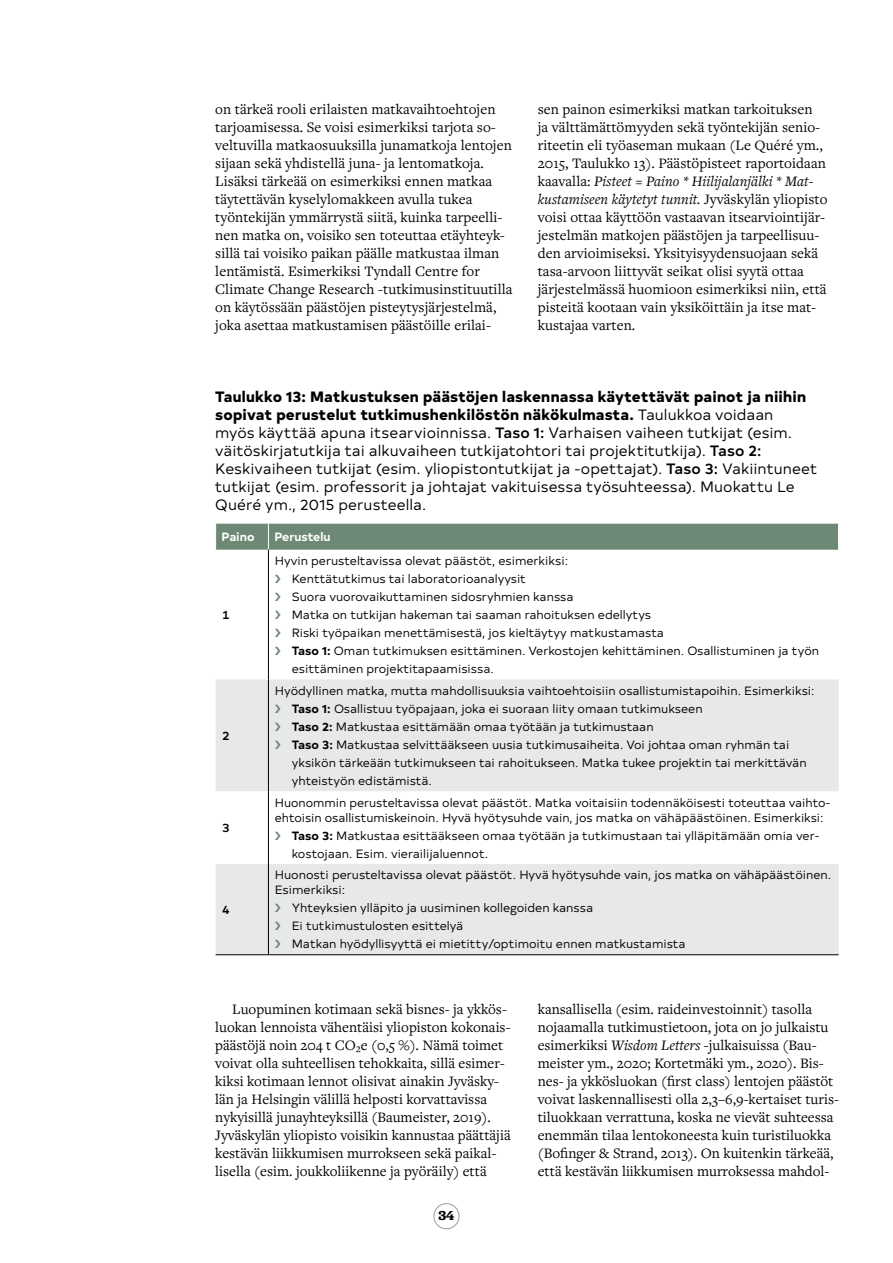
<style>
.page{position:relative;width:893px;height:1263px;background:#fff}
.page>*{position:absolute;margin:0;border:0;box-sizing:border-box;transform-origin:0 0}
.Leipä{font:15px/18px "Freight Text Pro";letter-spacing:.005em;color:#000}
.Taulukko-otsikko{font:15px/18px "Typold";color:#000}
.t1{font:600 13.5px "Jubilat";color:#000}
.Taulukko{font:12px/18px "Typold";color:#000}
.Taulukko_otsikko{font:700 12px "Typold";color:#fff}
.Taulukko_vas{font:500 12px "Typold";color:#000}
.s1{font-style:italic}
.s2{font-weight:800}
.s3{font-weight:500}
.s4{font-weight:700}
</style>
<div class="page">
<svg style="left:216px;top:679px;width:623px;height:275px;fill:#e6e9e7"></svg>
<div style="left:215px;top:524px;width:624px;height:26px;background:#6d8875"></div>
<hr style="left:268px;top:550px;width:1px;height:129px;background:#000">
<hr style="left:268px;top:679px;width:1px;height:112px;background:#000">
<hr style="left:268px;top:791px;width:1px;height:73px;background:#000">
<hr style="left:268px;top:864px;width:1px;height:90px;background:#000">
<hr style="left:216px;top:954px;width:52px;height:1px;background:#000">
<hr style="left:268px;top:954px;width:571px;height:1px;background:#000">
<div style="left:434px;top:1203px;width:25px;height:26px;border:1px solid #9d9d9c;border-radius:50%"></div>
<svg style="left:275px;top:704px;width:6px;height:9px"></svg>
<svg style="left:275px;top:722px;width:6px;height:9px"></svg>
<svg style="left:275px;top:740px;width:6px;height:9px"></svg>
<svg style="left:275px;top:831px;width:6px;height:9px"></svg>
<svg style="left:275px;top:904px;width:6px;height:8px"></svg>
<svg style="left:275px;top:922px;width:6px;height:8px"></svg>
<svg style="left:275px;top:940px;width:6px;height:8px"></svg>
<p class="Leipä" style="left:215px;top:99px;width:299px">on tärkeä rooli erilaisten matkavaihtoehtojen tarjoamisessa. Se voisi esimerkiksi tarjota so&shy;veltuvilla matkaosuuksilla junamatkoja lentojen sijaan sekä yhdistellä juna- ja lentomatkoja.<br>Lisäksi tärkeää on esimerkiksi ennen matkaa täytettävän kyselylomakkeen avulla tukea työntekijän ymmärrystä siitä, kuinka tarpeelli&shy;nen matka on, voisiko sen toteuttaa etäyhteyk&shy;sillä tai voisiko paikan päälle matkustaa ilman lentämistä. Esimerkiksi Tyndall Centre for Climate Change Research -tutkimusinstituutilla on käytössään päästöjen pisteytysjärjestelmä, joka asettaa matkustamisen päästöille erilai-</p>
<p class="Leipä" style="left:538px;top:99px;width:291px">sen painon esimerkiksi matkan tarkoituksen<br>ja välttämättömyyden sekä työntekijän senio&shy;riteetin eli työaseman mukaan (Le Quéré ym., 2015, Taulukko 13). Päästöpisteet raportoidaan kaavalla: <span class="s1">Pisteet = Paino * Hiilijalanjälki * Mat&shy;kustamiseen käytetyt tunnit.</span> Jyväskylän yliopisto voisi ottaa käyttöön vastaavan itsearviointijär&shy;jestelmän matkojen päästöjen ja tarpeellisuu&shy;den arvioimiseksi. Yksityisyydensuojaan sekä tasa-arvoon liittyvät seikat olisi syytä ottaa järjestelmässä huomioon esimerkiksi niin, että pisteitä kootaan vain yksiköittäin ja itse mat&shy;kustajaa varten.</p>
<p class="Taulukko-otsikko" style="left:215px;top:387px;width:604px"><span class="s2">Taulukko 13: Matkustuksen päästöjen laskennassa käytettävät painot ja niihin sopivat perustelut tutkimushenkilöstön näkökulmasta.</span> Taulukkoa voidaan<br>myös käyttää apuna itsearvioinnissa. <span class="s3">Taso 1:</span> Varhaisen vaiheen tutkijat (esim. väitöskirjatutkija tai alkuvaiheen tutkijatohtori tai projektitutkija). <span class="s3">Taso 2:<br></span>Keskivaiheen tutkijat (esim. yliopistontutkijat ja -opettajat). <span class="s3">Taso 3:</span> Vakiintuneet tutkijat (esim. professorit ja johtajat vakituisessa työsuhteessa). Muokattu Le Quéré ym., 2015 perusteella.</p>
<p class="Taulukko_otsikko" style="left:222px;top:527px;width:34px">Paino</p>
<p class="Taulukko_otsikko" style="left:274px;top:527px;width:58px">Perustelu</p>
<p class="Taulukko_vas" style="left:222px;top:605px;width:9px">1</p>
<p class="Taulukko_vas" style="left:222px;top:726px;width:9px">2</p>
<p class="Taulukko_vas" style="left:222px;top:818px;width:9px">3</p>
<p class="Taulukko_vas" style="left:222px;top:900px;width:9px">4</p>
<p class="Taulukko" style="left:275px;top:551px;width:295px">Hyvin perusteltavissa olevat päästöt, esimerkiksi:</p>
<p class="Taulukko" style="left:292px;top:569px;width:236px">Kenttätutkimus tai laboratorioanalyysit</p>
<p class="Taulukko" style="left:292px;top:587px;width:283px">Suora vuorovaikuttaminen sidosryhmien kanssa</p>
<p class="Taulukko" style="left:292px;top:605px;width:361px">Matka on tutkijan hakeman tai saaman rahoituksen edellytys</p>
<p class="Taulukko" style="left:292px;top:623px;width:374px">Riski työpaikan menettämisestä, jos kieltäytyy matkustamasta</p>
<p class="Taulukko" style="left:292px;top:641px;width:529px"><span class="s4">Taso 1:</span> Oman tutkimuksen esittäminen. Verkostojen kehittäminen. Osallistuminen ja työn esittäminen projektitapaamisissa.</p>
<p class="Taulukko" style="left:275px;top:681px;width:541px">Hyödyllinen matka, mutta mahdollisuuksia vaihtoehtoisiin osallistumistapoihin. Esimerkiksi:</p>
<p class="Taulukko" style="left:292px;top:699px;width:412px"><span class="s4">Taso 1:</span> Osallistuu työpajaan, joka ei suoraan liity omaan tutkimukseen</p>
<p class="Taulukko" style="left:292px;top:717px;width:363px"><span class="s4">Taso 2:</span> Matkustaa esittämään omaa työtään ja tutkimustaan</p>
<p class="Taulukko" style="left:292px;top:735px;width:516px"><span class="s4">Taso 3:</span> Matkustaa selvittääkseen uusia tutkimusaiheita. Voi johtaa oman ryhmän tai yksikön tärkeään tutkimukseen tai rahoitukseen. Matka tukee projektin tai merkittävän yhteistyön edistämistä.</p>
<p class="Taulukko" style="left:275px;top:794px;width:557px;line-height:15px">Huonommin perusteltavissa olevat päästöt. Matka voitaisiin todennäköisesti toteuttaa vaihto&shy;ehtoisin osallistumiskeinoin. Hyvä hyötysuhde vain, jos matka on vähäpäästöinen. Esimerkiksi:</p>
<p class="Taulukko" style="left:292px;top:825px;width:529px"><span class="s4">Taso 3:</span> Matkustaa esittääkseen omaa työtään ja tutkimustaan tai ylläpitämään omia ver&shy;kostojaan. Esim. vierailijaluennot.</p>
<p class="Taulukko" style="left:275px;top:867px;width:558px;line-height:15px">Huonosti perusteltavissa olevat päästöt. Hyvä hyötysuhde vain, jos matka on vähäpäästöinen.<br>Esimerkiksi:</p>
<p class="Taulukko" style="left:292px;top:898px;width:303px">Yhteyksien ylläpito ja uusiminen kollegoiden kanssa</p>
<p class="Taulukko" style="left:292px;top:916px;width:173px">Ei tutkimustulosten esittelyä</p>
<p class="Taulukko" style="left:292px;top:934px;width:395px">Matkan hyödyllisyyttä ei mietitty/optimoitu ennen matkustamista</p>
<p class="Leipä" style="left:215px;top:999px;width:297px;text-indent:17px">Luopuminen kotimaan sekä bisnes- ja ykkös&shy;luokan lennoista vähentäisi yliopiston kokonais&shy;päästöjä noin 204 t CO₂e (0,5 %). Nämä toimet voivat olla suhteellisen tehokkaita, sillä esimer&shy;kiksi kotimaan lennot olisivat ainakin Jyväsky&shy;län ja Helsingin välillä helposti korvattavissa nykyisillä junayhteyksillä (Baumeister, 2019).<br>Jyväskylän yliopisto voisikin kannustaa päättäjiä kestävän liikkumisen murrokseen sekä paikal&shy;lisella (esim. joukkoliikenne ja pyöräily) että</p>
<p class="Leipä" style="left:538px;top:999px;width:303px">kansallisella (esim. raideinvestoinnit) tasolla nojaamalla tutkimustietoon, jota on jo julkaistu esimerkiksi <span class="s1">Wisdom Letters</span> -julkaisuissa (Bau&shy;meister ym., 2020; Kortetmäki ym., 2020). Bis&shy;nes- ja ykkösluokan (first class) lentojen päästöt voivat laskennallisesti olla 2,3–6,9-kertaiset turis&shy;tiluokkaan verrattuna, koska ne vievät suhteessa enemmän tilaa lentokoneesta kuin turistiluokka (Bofinger &amp; Strand, 2013). On kuitenkin tärkeää, että kestävän liikkumisen murroksessa mahdol-</p>
<p class="t1" style="left:438px;top:1207px;width:17px">34</p>
</div>
